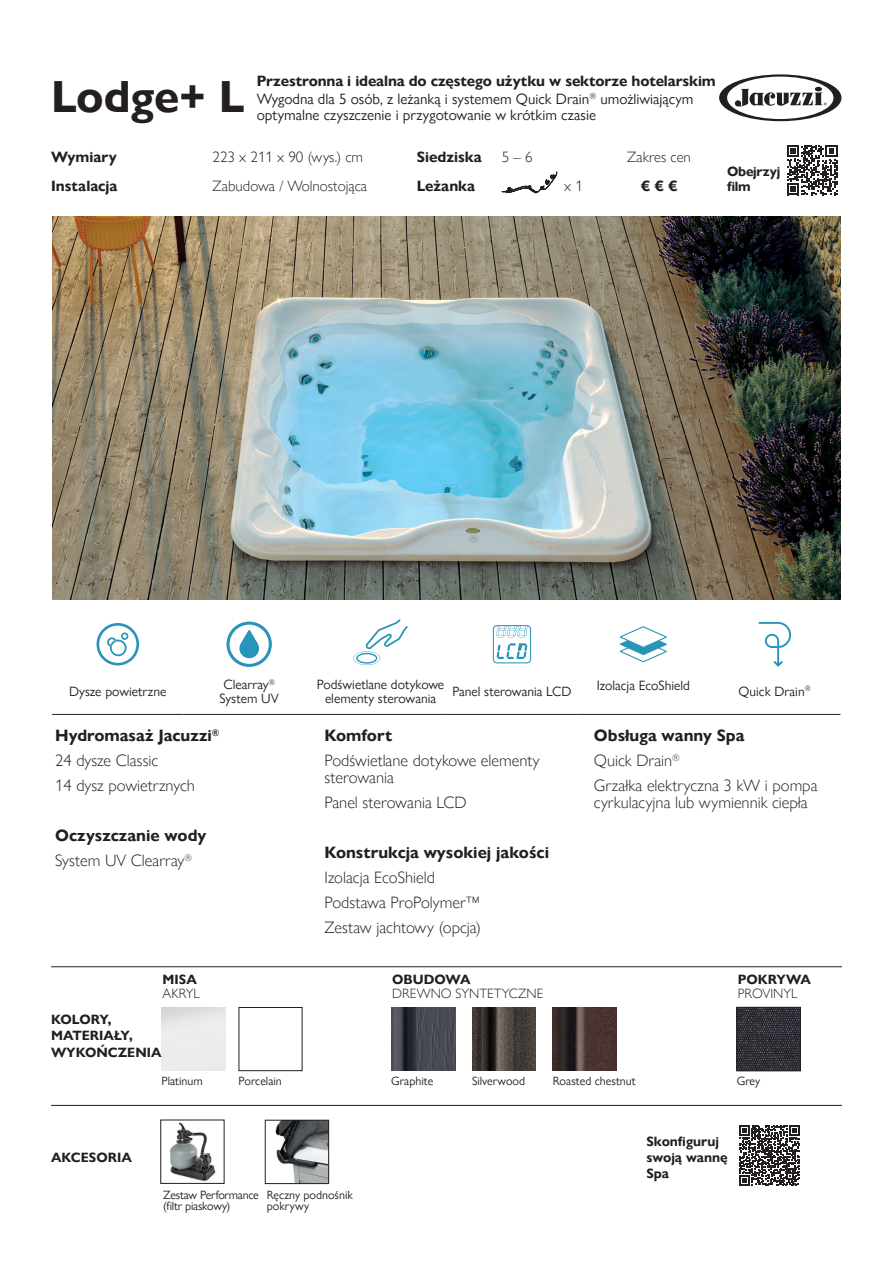
<style>
.page{position:relative;width:893px;height:1263px;background:#fff}
.page>*{position:absolute;margin:0;border:0;box-sizing:border-box;transform-origin:0 0}
.t1{font:700 45px "Gill Sans Nova";color:#231f20}
.t2{font:300 16.5px/16.5px "Gill Sans Nova";color:#231f20}
.t3{font:700 16.5px "Gill Sans Nova";color:#231f20}
.t4{font:15px/15.8px "Gill Sans Nova";color:#231f20}
.t5{font:700 15px "Gill Sans Nova";letter-spacing:-.01em;color:#231f20}
.t6{font:300 15px "Gill Sans Nova";color:#231f20}
.t7{font:13.5px/13.5px "Gill Sans Nova";color:#231f20;text-align:center}
.t8{font:700 13.5px/16.2px "Gill Sans Nova";color:#231f20}
.t9{font:300 13.5px "Gill Sans Nova";color:#231f20}
.t10{font:700 13.5px "Gill Sans Nova";letter-spacing:-.02em;color:#231f20}
.t11{font:12px/11.2px "Gill Sans Nova";color:#231f20}
.t12{font:12px/11.2px "Gill Sans Nova";letter-spacing:-.02em;color:#231f20}
</style>
<div class="page">
<hr style="left:51px;top:1105px;width:791px;height:1px;background:#231f20">
<hr style="left:51px;top:966px;width:791px;height:1px;background:#231f20">
<img style="left:52px;top:217px;width:789px;height:383px">
<div style="left:239px;top:1007px;width:63px;height:64px;border:1px solid #231f20"></div>
<img style="left:472px;top:1007px;width:64px;height:64px">
<img style="left:553px;top:1007px;width:64px;height:64px">
<img style="left:391px;top:1007px;width:64px;height:64px">
<img style="left:739px;top:1009px;width:59px;height:60px">
<div style="left:737px;top:1007px;width:63px;height:64px;border:1px solid #231f20"></div>
<img style="left:169px;top:1122px;width:47px;height:59px">
<img style="left:275px;top:1122px;width:52px;height:60px">
<div style="left:265px;top:1120px;width:64px;height:64px;border:1px solid #231f20"></div>
<svg style="left:719px;top:74px;width:122px;height:47px"></svg>
<svg style="left:502px;top:172px;width:55px;height:21px"></svg>
<hr style="left:52px;top:714px;width:131px;height:1px;background:#231f20">
<hr style="left:183px;top:714px;width:132px;height:1px;background:#231f20">
<hr style="left:315px;top:714px;width:131px;height:1px;background:#231f20">
<hr style="left:446px;top:714px;width:132px;height:1px;background:#231f20">
<hr style="left:709px;top:714px;width:131px;height:1px;background:#231f20">
<hr style="left:578px;top:714px;width:131px;height:1px;background:#231f20">
<svg style="left:97px;top:623px;width:42px;height:42px"></svg>
<svg style="left:226px;top:621px;width:46px;height:46px"></svg>
<svg style="left:353px;top:619px;width:55px;height:46px"></svg>
<svg style="left:493px;top:625px;width:38px;height:38px"></svg>
<svg style="left:619px;top:626px;width:48px;height:37px"></svg>
<svg style="left:758px;top:622px;width:33px;height:44px"></svg>
<svg style="left:787px;top:145px;width:50px;height:50px"></svg>
<svg style="left:739px;top:1125px;width:61px;height:61px"></svg>
<p class="t1" style="left:51px;top:69px;width:195px">Lodge+ L</p>
<p class="t5" style="left:257px;top:72px;width:460px">Przestronna i idealna do częstego użytku w sektorze hotelarskim</p>
<p class="t4" style="left:257px;top:91px;width:438px">Wygodna dla 5 osób, z leżanką i systemem Quick Drain<sup>®</sup> umożliwiającym optymalne czyszczenie i przygotowanie w krótkim czasie</p>
<p class="t5" style="left:51px;top:147px;width:67px">Wymiary</p>
<p class="t6" style="left:213px;top:147px;width:152px">223 x 211 x 90 (wys.) cm</p>
<p class="t5" style="left:417px;top:147px;width:67px">Siedziska</p>
<p class="t6" style="left:502px;top:147px;width:32px">5 – 6</p>
<p class="t6" style="left:627px;top:147px;width:65px">Zakres cen</p>
<p class="t10" style="left:727px;top:163px;width:55px">Obejrzyj</p>
<p class="t5" style="left:51px;top:177px;width:68px">Instalacja</p>
<p class="t6" style="left:213px;top:177px;width:156px">Zabudowa / Wolnostojąca</p>
<p class="t5" style="left:417px;top:177px;width:60px">Leżanka</p>
<p class="t8" style="left:727px;top:179px;width:25px">film</p>
<p class="t6" style="left:564px;top:177px;width:20px">x 1</p>
<p class="t5" style="left:641px;top:177px;width:38px">€ € €</p>
<p class="t7" style="left:69px;top:684px;width:99px">Dysze powietrzne</p>
<p class="t7" style="left:223px;top:678px;width:53px">Clearray<sup>®</sup></p>
<p class="t7" style="left:219px;top:691px;width:61px">System UV</p>
<p class="t3" style="left:55px;top:725px;width:166px">Hydromasaż Jacuzzi<sup>®</sup></p>
<p class="t2" style="left:55px;top:752px;width:104px">24 dysze Classic</p>
<p class="t2" style="left:55px;top:777px;width:141px">14 dysz powietrznych</p>
<p class="t3" style="left:55px;top:825px;width:153px">Oczyszczanie wody</p>
<p class="t2" style="left:55px;top:852px;width:138px">System UV Clearray<sup>®</sup></p>
<p class="t8" style="left:163px;top:971px;width:36px">MISA</p>
<p class="t9" style="left:163px;top:985px;width:39px">AKRYL</p>
<p class="t8" style="left:51px;top:1011px;width:112px">KOLORY,<br>MATERIAŁY,<br>WYKOŃCZENIA</p>
<p class="t7" style="left:317px;top:678px;width:129px">Podświetlane dotykowe elementy sterowania</p>
<p class="t7" style="left:452px;top:684px;width:121px">Panel sterowania LCD</p>
<p class="t7" style="left:597px;top:679px;width:95px">Izolacja EcoShield</p>
<p class="t7" style="left:739px;top:684px;width:74px">Quick Drain<sup>®</sup></p>
<p class="t3" style="left:325px;top:725px;width:69px">Komfort</p>
<p class="t2" style="left:325px;top:752px;width:217px">Podświetlane dotykowe elementy sterowania</p>
<p class="t2" style="left:325px;top:794px;width:144px">Panel sterowania LCD</p>
<p class="t3" style="left:325px;top:842px;width:226px">Konstrukcja wysokiej jakości</p>
<p class="t2" style="left:325px;top:869px;width:112px">Izolacja EcoShield</p>
<p class="t2" style="left:325px;top:894px;width:157px">Podstawa ProPolymer™</p>
<p class="t2" style="left:325px;top:919px;width:158px">Zestaw jachtowy (opcja)</p>
<p class="t8" style="left:392px;top:971px;width:80px">OBUDOWA</p>
<p class="t9" style="left:392px;top:985px;width:152px">DREWNO SYNTETYCZNE</p>
<p class="t3" style="left:594px;top:725px;width:152px">Obsługa wanny Spa</p>
<p class="t2" style="left:594px;top:752px;width:88px">Quick Drain<sup>®</sup></p>
<p class="t2" style="left:594px;top:777px;width:225px">Grzałka elektryczna 3 kW i pompa cyrkulacyjna lub wymiennik ciepła</p>
<p class="t8" style="left:738px;top:971px;width:75px">POKRYWA</p>
<p class="t9" style="left:738px;top:985px;width:61px">PROVINYL</p>
<p class="t8" style="left:51px;top:1149px;width:82px">AKCESORIA</p>
<p class="t11" style="left:162px;top:1075px;width:43px">Platinum</p>
<p class="t11" style="left:239px;top:1075px;width:45px">Porcelain</p>
<p class="t11" style="left:391px;top:1075px;width:44px">Graphite</p>
<p class="t11" style="left:472px;top:1075px;width:55px">Silverwood</p>
<p class="t11" style="left:553px;top:1075px;width:84px">Roasted chestnut</p>
<p class="t11" style="left:737px;top:1075px;width:25px">Grey</p>
<p class="t12" style="left:163px;top:1189px;width:97px">Zestaw Performance (filtr piaskowy)</p>
<p class="t11" style="left:267px;top:1189px;width:88px">Ręczny podnośnik pokrywy</p>
<p class="t8" style="left:646px;top:1133px;width:83px">Skonfiguruj swoją wannę<br>Spa</p>
</div>
